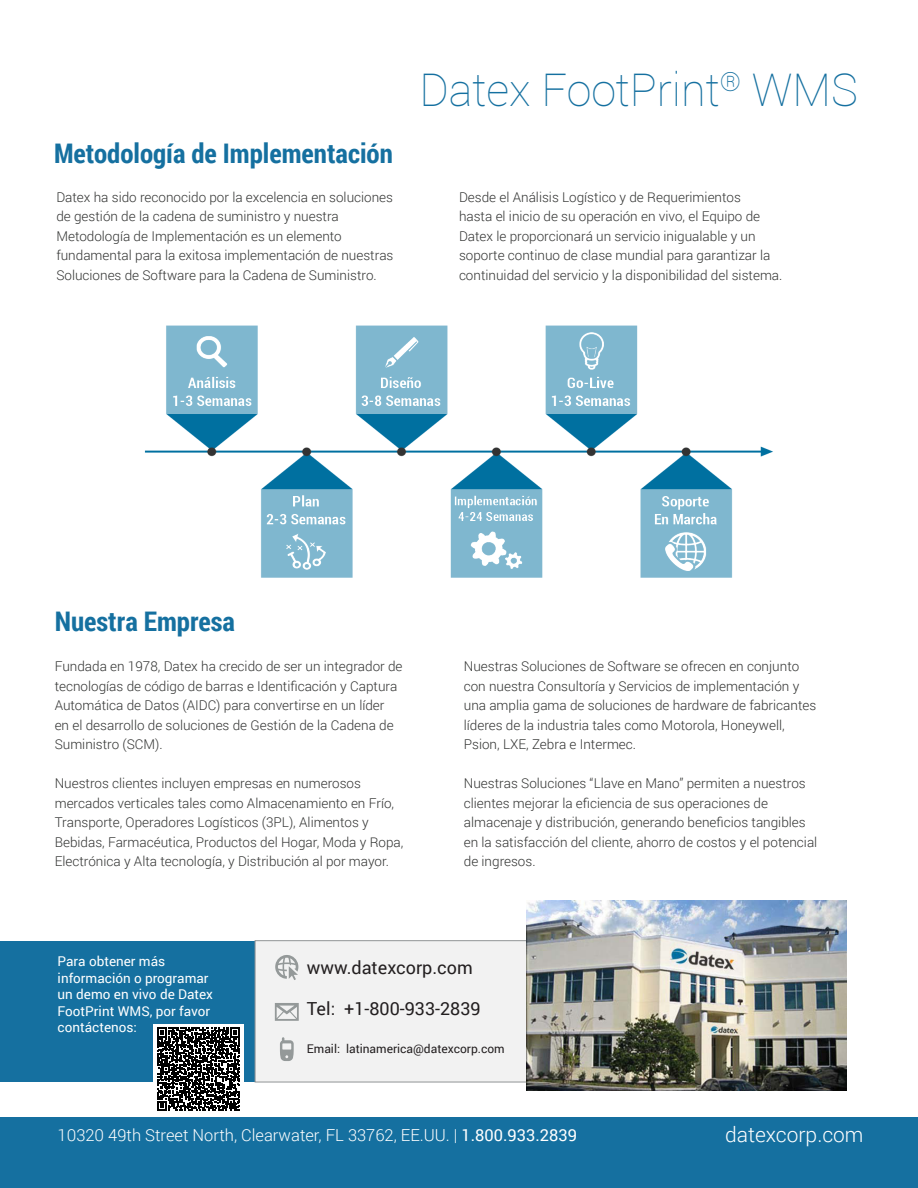
<style>
.page{position:relative;width:918px;height:1188px;background:#fff}
.page>*{position:absolute;margin:0;border:0;box-sizing:border-box;transform-origin:0 0}
.t1{font:100 45px "Roboto";color:#1570a0}
.t2{font:700 27px "Roboto Condensed";color:#1570a0}
.t3{font:300 21px "Roboto";color:#fff}
.t4{font:18px "Roboto";color:#231f20}
.t5{font:300 16.5px "Roboto";color:#fff}
.t6{font:300 13.5px/19.5px "Roboto";color:#323332}
.t7{font:13.5px/16.5px "Roboto";color:#fff}
.t8{font:12px "Roboto";color:#231f20}
.s1{font-weight:400}
</style>
<div class="page">
<div style="left:0;top:1118px;width:918px;height:70px;background:#1570a0"></div>
<div style="left:0;top:941px;width:259px;height:141px;background:#1570a0"></div>
<div style="left:255px;top:940px;width:272px;height:142px;background:#f2f2f2;border:1px solid #919496"></div>
<svg style="left:275px;top:955px;width:23px;height:25px"></svg>
<svg style="left:280px;top:1037px;width:14px;height:24px"></svg>
<svg style="left:275px;top:1003px;width:24px;height:18px"></svg>
<img style="left:527px;top:901px;width:320px;height:190px">
<img style="left:144px;top:325px;width:629px;height:253px">
<div style="left:154px;top:1024px;width:90px;height:90px;background:#fff"></div>
<svg style="left:157px;top:1028px;width:83px;height:82px"></svg>
<p class="t2" style="left:54px;top:134px;width:340px">Metodología de Implementación</p>
<p class="t6" style="left:56px;top:187px;width:339px">Datex ha sido reconocido por la excelencia en soluciones de gestión de la cadena de suministro y nuestra Metodología de Implementación es un elemento fundamental para la exitosa implementación de nuestras Soluciones de Software para la Cadena de Suministro.</p>
<p class="t1" style="left:419px;top:58px;width:440px">Datex FootPrint<sup>®</sup> WMS</p>
<p class="t6" style="left:459px;top:187px;width:325px">Desde el Análisis Logístico y de Requerimientos<br>hasta el inicio de su operación en vivo, el Equipo de Datex le proporcionará un servicio inigualable y un soporte continuo de clase mundial para garantizar la continuidad del servicio y la disponibilidad del sistema.</p>
<p class="t2" style="left:55px;top:602px;width:182px">Nuestra Empresa</p>
<p class="t6" style="left:55px;top:656px;width:349px">Fundada en 1978, Datex ha crecido de ser un integrador de tecnologías de código de barras e Identificación y Captura Automática de Datos (AIDC) para convertirse en un líder<br>en el desarrollo de soluciones de Gestión de la Cadena de Suministro (SCM).</p>
<p class="t6" style="left:55px;top:773px;width:350px">Nuestros clientes incluyen empresas en numerosos mercados verticales tales como Almacenamiento en Frío, Transporte, Operadores Logísticos (3PL), Alimentos y Bebidas, Farmacéutica, Productos del Hogar, Moda y Ropa, Electrónica y Alta tecnología, y Distribución al por mayor.</p>
<p class="t6" style="left:464px;top:656px;width:354px">Nuestras Soluciones de Software se ofrecen en conjunto con nuestra Consultoría y Servicios de implementación y una amplia gama de soluciones de hardware de fabricantes líderes de la industria tales como Motorola, Honeywell, Psion, LXE, Zebra e Intermec.</p>
<p class="t6" style="left:464px;top:773px;width:355px">Nuestras Soluciones “Llave en Mano” permiten a nuestros clientes mejorar la eficiencia de sus operaciones de almacenaje y distribución, generando beneficios tangibles en la satisfacción del cliente, ahorro de costos y el potencial de ingresos.</p>
<p class="t7" style="left:58px;top:953px;width:157px">Para obtener más información o programar un demo en vivo de Datex<br>FootPrint WMS, por favor contáctenos:</p>
<p class="t4" style="left:307px;top:955px;width:167px">www.datexcorp.com</p>
<p class="t4" style="left:307px;top:996px;width:175px">Tel: +1-800-933-2839</p>
<p class="t8" style="left:307px;top:1040px;width:199px">Email: latinamerica@datexcorp.com</p>
<p class="t5" style="left:58px;top:1124px;width:521px">10320 49th Street North, Clearwater, FL 33762, EE.UU. | <span class="s1">1.800.933.2839</span></p>
<h3 class="t3" style="left:725px;top:1120px;width:140px">datexcorp.com</h3>
</div>
